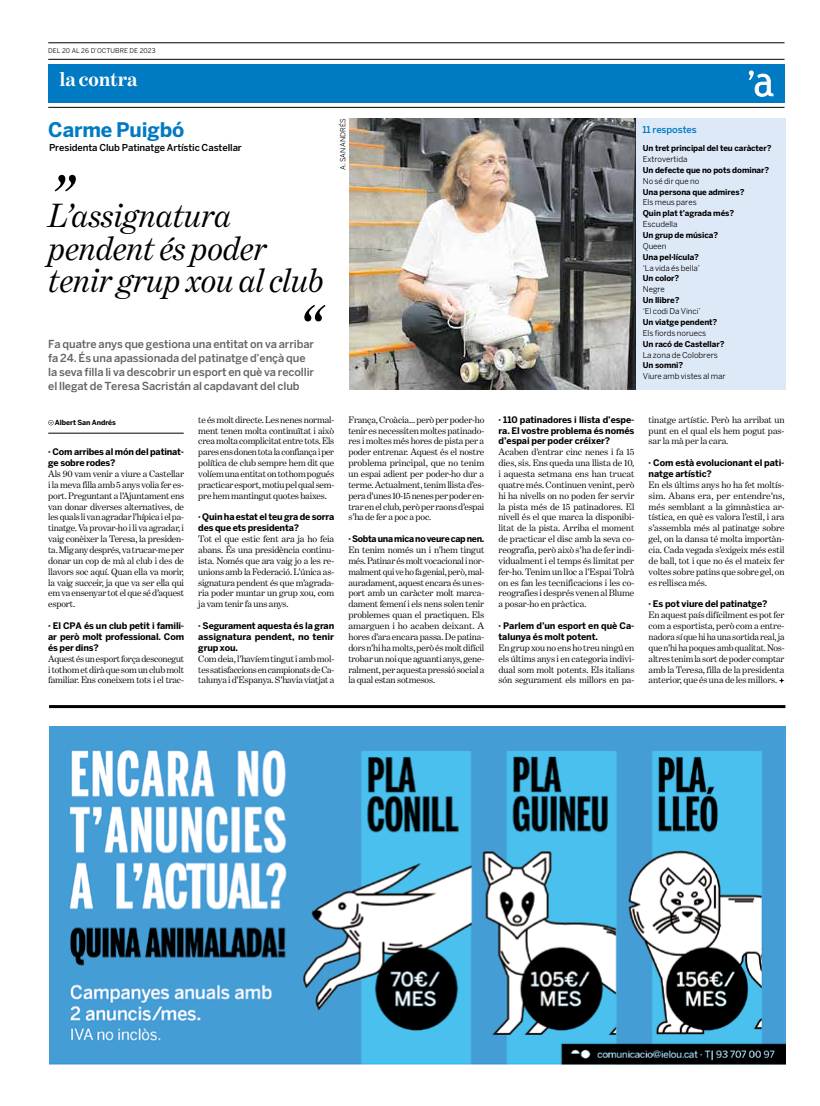
<style>
.page{position:relative;width:820px;height:1106px;background:#fff}
.page>*{position:absolute;margin:0;border:0;box-sizing:border-box;transform-origin:0 0}
.t1{font:italic 60px "Benton Modern One";color:#000}
.t2{font:italic 34px/32.6px "Benton Modern One";letter-spacing:-.005em;color:#000}
.t3{font:700 20px "Benton Sans";letter-spacing:-.01em;color:#007ac2}
.t4{font:700 20px "Benton Modern One";letter-spacing:-.005em;color:#fff}
.t5{font:500 11px/14px "Benton Sans";letter-spacing:-.01em;color:#646363}
.t6{font:9.5px/10.9px "Benton Modern One";letter-spacing:-.015em;color:#000;text-align:justify}
.t7{font:500 9.5px "Benton Sans";letter-spacing:-.01em;color:#000}
.t8{font:500 9.5px "Benton Sans";letter-spacing:-.01em;color:#007ac2}
.t9{font:700 9px/10.9px "Benton Sans";letter-spacing:-.01em;color:#000}
.t10{font:700 9px "Benton Sans";letter-spacing:-.03em;color:#000}
.t11{font:700 8px "Benton Sans";letter-spacing:-.01em;color:#000}
.t12{font:8px "Benton Sans";letter-spacing:-.005em;color:#000}
.t13{font:700 7px "Benton Sans";letter-spacing:-.01em;color:#000}
.t14{font:7px "Benton Sans";letter-spacing:-.005em;color:#000}
.t15{font:6.5px "Benton Sans";letter-spacing:.005em;color:#000}
</style>
<div class="page">
<hr style="left:48px;top:107px;width:736px;height:1px;background:#000">
<hr style="left:48px;top:43px;width:736px;height:1px;background:#000">
<hr style="left:48px;top:59px;width:736px;height:1px;background:#000">
<div style="left:48px;top:64px;width:736px;height:39px;background:#007ac2"></div>
<svg style="left:748px;top:70px;width:25px;height:27px"></svg>
<hr style="left:49px;top:705px;width:736px;height:3px;background:#000">
<div style="left:633px;top:119px;width:152px;height:271px;background:#dee9f8"></div>
<img style="left:349px;top:119px;width:286px;height:271px">
<svg style="left:779px;top:678px;width:5px;height:5px"></svg>
<svg style="left:48px;top:420px;width:6px;height:5px"></svg>
<hr style="left:48px;top:433px;width:136px;height:1px;background:#000">
<img style="left:49px;top:726px;width:736px;height:338px">
<p class="t15" style="left:48px;top:47px;width:109px">DEL 20 AL 26 D’OCTUBRE DE 2023</p>
<h3 class="t4" style="left:59px;top:68px;width:80px">la contra</h3>
<h3 class="t3" style="left:48px;top:118px;width:137px">Carme Puigbó</h3>
<p class="t7" style="left:49px;top:142px;width:194px">Presidenta Club Patinatge Artístic Castellar</p>
<h1 class="t1" style="left:49px;top:162px;width:26px">”</h1>
<h2 class="t2" style="left:48px;top:199px;width:277px">L’assignatura pendent és poder tenir grup xou al club</h2>
<h1 class="t1" style="left:297px;top:293px;width:26px">“</h1>
<p class="t5" style="left:48px;top:337px;width:267px">Fa quatre anys que gestiona una entitat on va arribar fa 24. És una apassionada del patinatge d’ençà que la seva filla li va descobrir un esport en què va recollir el llegat de Teresa Sacristán al capdavant del club</p>
<p class="t14" style="left:338px;top:170px;width:53px;rotate:-90deg">A. SAN ANDRÉS</p>
<p class="t13" style="left:55px;top:418px;width:63px">Albert San Andrés</p>
<p class="t9" style="left:48px;top:446px;width:137px">· Com arribes al món del patinat&shy;ge sobre rodes?</p>
<p class="t6" style="left:48px;top:468px;width:137px">Als 90 vam venir a viure a Castellar i la meva filla amb 5 anys volia fer es&shy;port. Preguntant a l’Ajuntament ens van donar diverses alternatives, de les quals li van agradar l’hípica i el pa&shy;tinatge. Va provar-ho i li va agradar, i vaig conèixer la Teresa, la presiden&shy;ta. Mig any després, va trucar-me per donar un cop de mà al club i des de llavors soc aquí. Quan ella va morir, la vaig succeir, ja que va ser ella qui em va ensenyar tot el que sé d’aquest esport.</p>
<p class="t9" style="left:48px;top:620px;width:137px;text-align:justify">· El CPA és un club petit i famili&shy;ar però molt professional. Com és per dins?</p>
<p class="t6" style="left:48px;top:653px;width:137px">Aquest és un esport força desconegut i tothom et dirà que som un club molt familiar. Ens coneixem tots i el trac-</p>
<p class="t6" style="left:198px;top:414px;width:137px">te és molt directe. Les nenes normal&shy;ment tenen molta continuïtat i això crea molta complicitat entre tots. Els pares ens donen tota la confiança i per política de club sempre hem dit que volíem una entitat on tothom pogués practicar esport, motiu pel qual sem&shy;pre hem mantingut quotes baixes.</p>
<p class="t9" style="left:198px;top:511px;width:137px">· Quin ha estat el teu gra de sorra des que ets presidenta?</p>
<p class="t6" style="left:198px;top:533px;width:137px">Tot el que estic fent ara ja ho feia abans. És una presidència continu&shy;ista. Només que ara vaig jo a les re&shy;unions amb la Federació. L’única as&shy;signatura pendent és que m’agrada&shy;ria poder muntar un grup xou, com ja vam tenir fa uns anys.</p>
<p class="t9" style="left:198px;top:620px;width:137px;text-align:justify">· Segurament aquesta és la gran assignatura pendent, no tenir grup xou.</p>
<p class="t6" style="left:198px;top:653px;width:137px">Com deia, l’havíem tingut i amb mol&shy;tes satisfaccions en campionats de Ca&shy;talunya i d’Espanya. S’havia viatjat a</p>
<p class="t6" style="left:348px;top:414px;width:137px">França, Croàcia... però per poder-ho tenir es necessiten moltes patinado&shy;res i moltes més hores de pista per a poder entrenar. Aquest és el nostre problema principal, que no tenim un espai adient per poder-ho dur a terme. Actualment, tenim llista d’es&shy;pera d’unes 10-15 nenes per poder en&shy;trar en el club, però per raons d’espai s’ha de fer a poc a poc.</p>
<p class="t10" style="left:348px;top:533px;width:137px">· Sobta una mica no veure cap nen.</p>
<p class="t6" style="left:348px;top:544px;width:137px">En tenim només un i n’hem tingut més. Patinar és molt vocacional i nor&shy;malment qui ve ho fa genial, però, mal&shy;auradament, aquest encara és un es&shy;port amb un caràcter molt marca&shy;dament femení i els nens solen tenir problemes quan el practiquen. Els amarguen i ho acaben deixant. A hores d’ara encara passa. De patina&shy;dors n’hi ha molts, però és molt difícil trobar un noi que aguanti anys, gene&shy;ralment, per aquesta pressió social a la qual estan sotmesos.</p>
<p class="t8" style="left:642px;top:124px;width:56px">11 respostes</p>
<p class="t11" style="left:642px;top:143px;width:130px">Un tret principal del teu caràcter?</p>
<p class="t12" style="left:642px;top:154px;width:46px">Extrovertida</p>
<p class="t11" style="left:642px;top:165px;width:128px">Un defecte que no pots dominar?</p>
<p class="t12" style="left:642px;top:176px;width:58px">No sé dir que no</p>
<p class="t11" style="left:642px;top:187px;width:103px">Una persona que admires?</p>
<p class="t12" style="left:642px;top:198px;width:55px">Els meus pares</p>
<p class="t11" style="left:642px;top:209px;width:93px">Quin plat t’agrada més?</p>
<p class="t12" style="left:642px;top:219px;width:36px">Escudella</p>
<p class="t11" style="left:642px;top:230px;width:77px">Un grup de música?</p>
<p class="t12" style="left:642px;top:241px;width:25px">Queen</p>
<p class="t11" style="left:642px;top:252px;width:58px">Una pel·lícula?</p>
<p class="t12" style="left:642px;top:263px;width:59px">‘La vida és bella’</p>
<p class="t11" style="left:642px;top:274px;width:38px">Un color?</p>
<p class="t12" style="left:642px;top:285px;width:24px">Negre</p>
<p class="t11" style="left:642px;top:295px;width:38px">Un llibre?</p>
<p class="t12" style="left:642px;top:306px;width:59px">‘El codi Da Vinci’</p>
<p class="t11" style="left:642px;top:317px;width:76px">Un viatge pendent?</p>
<p class="t12" style="left:642px;top:328px;width:65px">Els fiords noruecs</p>
<p class="t11" style="left:642px;top:339px;width:83px">Un racó de Castellar?</p>
<p class="t12" style="left:642px;top:350px;width:77px">La zona de Colobrers</p>
<p class="t11" style="left:642px;top:361px;width:42px">Un somni?</p>
<p class="t12" style="left:642px;top:371px;width:84px">Viure amb vistes al mar</p>
<p class="t9" style="left:498px;top:414px;width:137px;text-align:justify">· 110 patinadores i llista d’espe&shy;ra. El vostre problema és només d’espai per poder créixer?</p>
<p class="t6" style="left:498px;top:446px;width:137px">Acaben d’entrar cinc nenes i fa 15 dies, sis. Ens queda una llista de 10, i aquesta setmana ens han trucat quatre més. Continuen venint, però hi ha nivells on no poden fer servir la pista més de 15 patinadores. El nivell és el que marca la disponibi&shy;litat de la pista. Arriba el moment de practicar el disc amb la seva co&shy;reografia, però això s’ha de fer indi&shy;vidualment i el temps és limitat per fer-ho. Tenim un lloc a l’Espai Tolrà on es fan les tecnificacions i les co&shy;reografies i després venen al Blume a posar-ho en pràctica.</p>
<p class="t9" style="left:498px;top:620px;width:137px">· Parlem d’un esport en què Ca&shy;talunya és molt potent.</p>
<p class="t6" style="left:498px;top:642px;width:137px">En grup xou no ens ho treu ningú en els últims anys i en categoria indivi&shy;dual som molt potents. Els italians són segurament els millors en pa-</p>
<p class="t6" style="left:648px;top:414px;width:137px">tinatge artístic. Però ha arribat un punt en el qual els hem pogut pas&shy;sar la mà per la cara.</p>
<p class="t9" style="left:648px;top:457px;width:137px">· Com està evolucionant el pati&shy;natge artístic?</p>
<p class="t6" style="left:648px;top:479px;width:137px">En els últims anys ho ha fet moltís&shy;sim. Abans era, per entendre’ns, més semblant a la gimnàstica ar&shy;tística, en què es valora l’estil, i ara s’assembla més al patinatge sobre gel, on la dansa té molta importàn&shy;cia. Cada vegada s’exigeix més estil de ball, tot i que no és el mateix fer voltes sobre patins que sobre gel, on es rellisca més.</p>
<p class="t9" style="left:648px;top:598px;width:120px">· Es pot viure del patinatge?</p>
<p class="t6" style="left:648px;top:609px;width:137px">En aquest país difícilment es pot fer com a esportista, però com a entre&shy;nadora sí que hi ha una sortida real, ja que n’hi ha poques amb qualitat. Nos&shy;altres tenim la sort de poder comptar amb la Teresa, filla de la presidenta anterior, que és una de les millors.</p>
</div>
